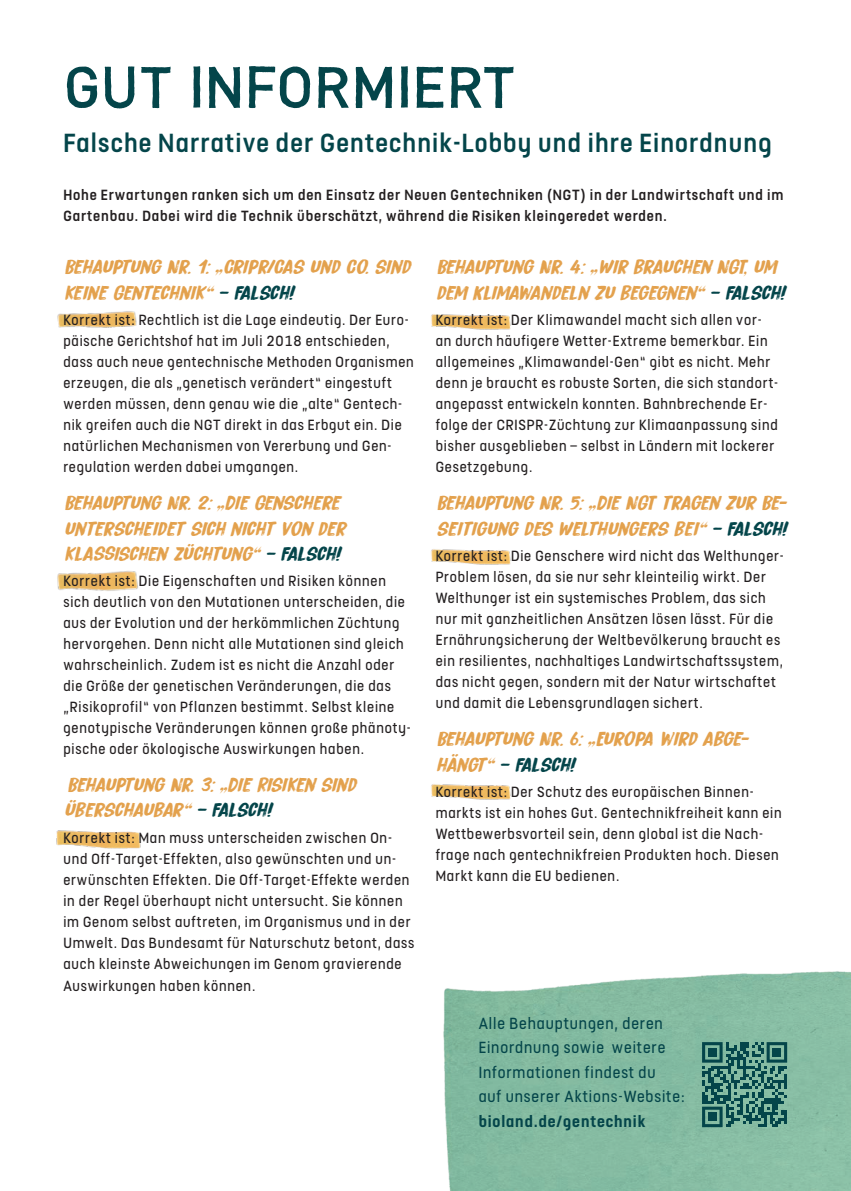
<style>
.page{position:relative;width:851px;height:1191px;background:#fff}
.page>*{position:absolute;margin:0;border:0;box-sizing:border-box;transform-origin:0 0}
.t1{font:500 54px "Bio Din";letter-spacing:.01em;color:#04454a}
.t2{font:500 29.25px "FS Dillon";letter-spacing:.04em;color:#04454a}
.t3{font:italic 21px/25.5px "Bitterbrush";letter-spacing:-.025em;color:#e3a14d}
.t4{font:18px/24.5px "FS Dillon";letter-spacing:.05em;color:#04454a}
.t5{font:700 18px "FS Dillon";letter-spacing:.05em;color:#04454a}
.t6{font:16.5px/21px "FS Dillon";letter-spacing:.05em;color:#231f20}
.t7{font:500 16.5px/21px "FS Dillon";letter-spacing:.05em;color:#231f20}
.s1{color:#04454a}
</style>
<div class="page">
<img style="left:443px;top:971px;width:407px;height:220px">
<img style="left:431px;top:784px;width:80px;height:16px">
<img style="left:57px;top:571px;width:81px;height:20px">
<img style="left:56px;top:830px;width:85px;height:19px">
<img style="left:57px;top:311px;width:80px;height:17px">
<img style="left:431px;top:314px;width:80px;height:16px">
<img style="left:431px;top:549px;width:80px;height:16px">
<svg style="left:702px;top:1042px;width:85px;height:85px"></svg>
<div style="left:707px;top:1048px;width:9px;height:8px;background:#04454a"></div>
<div style="left:772px;top:1048px;width:9px;height:8px;background:#04454a"></div>
<div style="left:707px;top:1112px;width:9px;height:9px;background:#04454a"></div>
<h1 class="t1" style="left:64px;top:56px;width:453px">GUT INFORMIERT</h1>
<h2 class="t2" style="left:63px;top:122px;width:709px">Falsche Narrative der Gentechnik-Lobby und ihre Einordnung</h2>
<p class="t7" style="left:63px;top:183px;width:721px">Hohe Erwartungen ranken sich um den Einsatz der Neuen Gentechniken (NGT) in der Landwirtschaft und im<br>Gartenbau. Dabei wird die Technik überschätzt, während die Risiken kleingeredet werden.</p>
<p class="t3" style="left:63px;top:253px;width:348px">BEHAUPTUNG NR. 1: „CRIPR/CAS UND CO. SIND<br>KEINE GENTECHNIK“ <span class="s1">– FALSCH!</span></p>
<p class="t6" style="left:63px;top:308px;width:352px">Korrekt ist: Rechtlich ist die Lage eindeutig. Der Euro&shy;päische Gerichtshof hat im Juli 2018 entschieden, dass auch neue gentechnische Methoden Organismen erzeugen, die als „genetisch verändert“ eingestuft werden müssen, denn genau wie die „alte“ Gentech&shy;nik greifen auch die NGT direkt in das Erbgut ein. Die natürlichen Mechanismen von Vererbung und Gen&shy;regulation werden dabei umgangen.</p>
<p class="t3" style="left:63px;top:489px;width:283px">BEHAUPTUNG NR. 2: „DIE GENSCHERE<br>UNTERSCHEIDET SICH NICHT VON DER<br>KLASSISCHEN ZÜCHTUNG“ <span class="s1">– FALSCH!</span></p>
<p class="t6" style="left:63px;top:569px;width:349px">Korrekt ist: Die Eigenschaften und Risiken können sich deutlich von den Mutationen unterscheiden, die aus der Evolution und der herkömmlichen Züchtung hervorgehen. Denn nicht alle Mutationen sind gleich wahrscheinlich. Zudem ist es nicht die Anzahl oder die Größe der genetischen Veränderungen, die das „Risikoprofil“ von Pflanzen bestimmt. Selbst kleine genotypische Veränderungen können große phänoty&shy;pische oder ökologische Auswirkungen haben.</p>
<p class="t3" style="left:63px;top:771px;width:294px;line-height:24.8px">BEHAUPTUNG NR. 3: „DIE RISIKEN SIND<br>ÜBERSCHAUBAR“ <span class="s1">– FALSCH!</span></p>
<p class="t6" style="left:63px;top:826px;width:352px">Korrekt ist: Man muss unterscheiden zwischen On&shy;und Off-Target-Effekten, also gewünschten und un&shy;erwünschten Effekten. Die Off-Target-Effekte werden in der Regel überhaupt nicht untersucht. Sie können im Genom selbst auftreten, im Organismus und in der Umwelt. Das Bundesamt für Naturschutz betont, dass auch kleinste Abweichungen im Genom gravierende Auswirkungen haben können.</p>
<p class="t3" style="left:435px;top:253px;width:350px">BEHAUPTUNG NR. 4: „WIR BRAUCHEN NGT, UM<br>DEM KLIMAWANDELN ZU BEGEGNEN“ <span class="s1">– FALSCH!</span></p>
<p class="t6" style="left:435px;top:308px;width:344px">Korrekt ist: Der Klimawandel macht sich allen vor&shy;an durch häufigere Wetter-Extreme bemerkbar. Ein allgemeines „Klimawandel-Gen“ gibt es nicht. Mehr denn je braucht es robuste Sorten, die sich standort&shy;angepasst entwickeln konnten. Bahnbrechende Er&shy;folge der CRISPR-Züchtung zur Klimaanpassung sind bisher ausgeblieben – selbst in Ländern mit lockerer Gesetzgebung.</p>
<p class="t3" style="left:435px;top:489px;width:353px">BEHAUPTUNG NR. 5: „DIE NGT TRAGEN ZUR BE-<br>SEITIGUNG DES WELTHUNGERS BEI“ <span class="s1">– FALSCH!</span></p>
<p class="t6" style="left:435px;top:544px;width:349px">Korrekt ist: Die Genschere wird nicht das Welthunger-Problem lösen, da sie nur sehr kleinteilig wirkt. Der Welthunger ist ein systemisches Problem, das sich nur mit ganzheitlichen Ansätzen lösen lässt. Für die Ernährungsicherung der Weltbevölkerung braucht es ein resilientes, nachhaltiges Landwirtschaftssystem, das nicht gegen, sondern mit der Natur wirtschaftet und damit die Lebensgrundlagen sichert.</p>
<p class="t3" style="left:435px;top:725px;width:315px">BEHAUPTUNG NR. 6: „EUROPA WIRD ABGE-<br>HÄNGT“ <span class="s1">– FALSCH!</span></p>
<p class="t6" style="left:435px;top:780px;width:347px">Korrekt ist: Der Schutz des europäischen Binnen&shy;markts ist ein hohes Gut. Gentechnikfreiheit kann ein Wettbewerbsvorteil sein, denn global ist die Nach&shy;frage nach gentechnikfreien Produkten hoch. Diesen Markt kann die EU bedienen.</p>
<p class="t4" style="left:478px;top:1009px;width:207px">Alle Behauptungen, deren<br>Einordnung sowie weitere<br>Informationen findest du<br>auf unserer Aktions-Website:</p>
<p class="t5" style="left:478px;top:1108px;width:168px">bioland.de/gentechnik</p>
</div>
